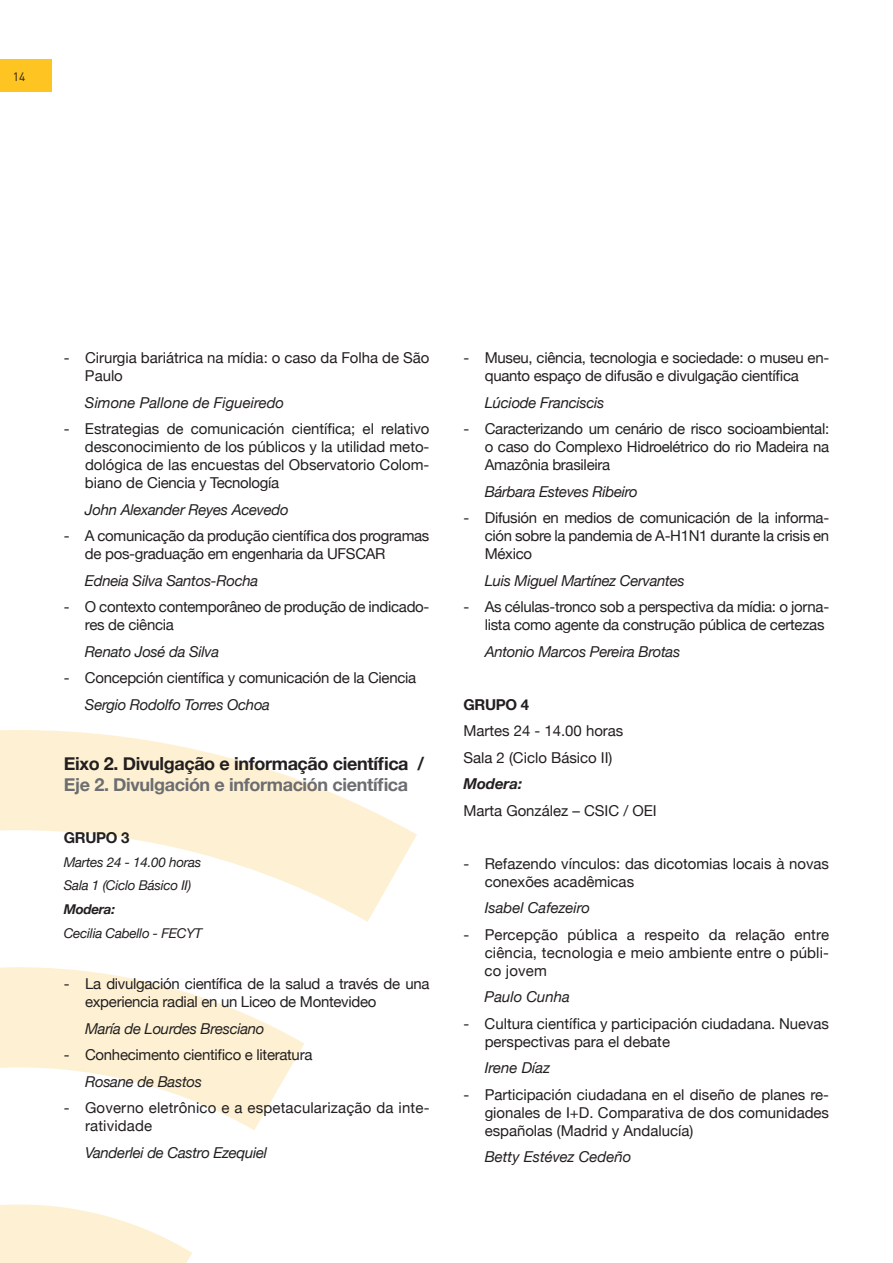
<style>
.page{position:relative;width:893px;height:1263px;background:#fff}
.page>*{position:absolute;margin:0;border:0;box-sizing:border-box;transform-origin:0 0}
.t1{font:700 18px "Helvetica Neue";letter-spacing:-.02em;color:#231f20}
.t2{font:700 18px "Helvetica Neue";letter-spacing:-.02em;color:#6c6d70}
.t3{font:15px/18px "Helvetica Neue";letter-spacing:-.02em;color:#231f20;text-align:justify}
.t4{font:15px/18px "Helvetica Neue";color:#231f20}
.t5{font:italic 15px "Helvetica Neue";letter-spacing:-.02em;color:#231f20}
.t6{font:italic 15px "Helvetica Neue";color:#231f20}
.t7{font:15px/18px "Helvetica Neue";letter-spacing:.01em;color:#231f20}
.t8{font:700 15px "Helvetica Neue";color:#231f20}
.t9{font:italic 700 15px "Helvetica Neue";color:#231f20}
.t10{font:italic 13.5px/23.9px "Helvetica Neue";letter-spacing:-.02em;color:#231f20}
.t11{font:italic 700 13.5px "Helvetica Neue";letter-spacing:-.02em;color:#231f20}
.t12{font:12px "DIN";color:#231f20}
</style>
<div class="page">
<svg style="left:0;top:1204px;width:192px;height:59px"></svg>
<svg style="left:0;top:967px;width:304px;height:163px;fill:#fef1d3"></svg>
<svg style="left:0;top:730px;width:417px;height:192px;fill:#fef1d3"></svg>
<div style="left:0;top:60px;width:51px;height:32px;background:#fec422"></div>
<p class="t12" style="left:13px;top:69px;width:14px">14</p>
<p class="t4" style="left:85px;top:348px;width:346px;text-indent:-21px">- Cirurgia bariátrica na mídia: o caso da Folha de São<br>Paulo</p>
<p class="t6" style="left:85px;top:393px;width:201px">Simone Pallone de Figueiredo</p>
<p class="t3" style="left:85px;top:419px;width:346px;text-indent:-21px">- Estrategias de comunicación científica; el relativo desconocimiento de los públicos y la utilidad meto&shy;dológica de las encuestas del Observatorio Colom&shy;biano de Ciencia y Tecnología</p>
<p class="t5" style="left:85px;top:500px;width:205px">John Alexander Reyes Acevedo</p>
<p class="t3" style="left:85px;top:526px;width:346px;text-indent:-21px">- A comunicação da produção científica dos programas de pos-graduação em engenharia da UFSCAR</p>
<p class="t5" style="left:85px;top:571px;width:175px">Edneia Silva Santos-Rocha</p>
<p class="t3" style="left:85px;top:597px;width:346px;text-indent:-21px">- O contexto contemporâneo de produção de indicado&shy;res de ciência</p>
<p class="t5" style="left:85px;top:642px;width:136px">Renato José da Silva</p>
<p class="t3" style="left:64px;top:668px;width:354px">- Concepción científica y comunicación de la Ciencia</p>
<p class="t5" style="left:85px;top:695px;width:187px">Sergio Rodolfo Torres Ochoa</p>
<p class="t1" style="left:64px;top:752px;width:362px">Eixo 2. Divulgação e informação científica /</p>
<p class="t2" style="left:64px;top:774px;width:346px">Eje 2. Divulgación e información científica</p>
<p class="t8" style="left:64px;top:828px;width:23px">Grupo</p>
<p class="t8" style="left:121px;top:828px;width:10px">3</p>
<p class="t10" style="left:64px;top:850px;width:139px">Martes 24 - 14.00 horas<br>Sala 1 (Ciclo Básico II)</p>
<p class="t11" style="left:64px;top:901px;width:53px">Modera:</p>
<p class="t10" style="left:64px;top:921px;width:140px">Cecilia Cabello - FECYT</p>
<p class="t3" style="left:85px;top:975px;width:346px;text-indent:-21px">- La divulgación científica de la salud a través de una experiencia radial en un Liceo de Montevideo</p>
<p class="t5" style="left:85px;top:1019px;width:181px">María de Lourdes Bresciano</p>
<p class="t3" style="left:64px;top:1046px;width:250px">- Conhecimento cientifico e literatura</p>
<p class="t5" style="left:85px;top:1072px;width:118px">Rosane de Bastos</p>
<p class="t7" style="left:85px;top:1099px;width:346px;text-indent:-21px">- Governo eletrônico e a espetacularização da inte&shy;ratividade</p>
<p class="t5" style="left:85px;top:1143px;width:184px">Vanderlei de Castro Ezequiel</p>
<p class="t3" style="left:485px;top:348px;width:346px;text-indent:-21px">- Museu, ciência, tecnologia e sociedade: o museu en&shy;quanto espaço de difusão e divulgação científica</p>
<p class="t5" style="left:485px;top:393px;width:121px">Lúciode Franciscis</p>
<p class="t3" style="left:485px;top:419px;width:346px;text-indent:-21px">- Caracterizando um cenário de risco socioambiental: o caso do Complexo Hidroelétrico do rio Madeira na Amazônia brasileira</p>
<p class="t5" style="left:485px;top:482px;width:155px">Bárbara Esteves Ribeiro</p>
<p class="t3" style="left:485px;top:508px;width:346px;text-indent:-21px">- Difusión en medios de comunicación de la informa&shy;ción sobre la pandemia de A-H1N1 durante la crisis en México</p>
<p class="t5" style="left:485px;top:571px;width:201px">Luis Miguel Martínez Cervantes</p>
<p class="t3" style="left:485px;top:597px;width:346px;text-indent:-21px">- As células-tronco sob a perspectiva da mídia: o jorna&shy;lista como agente da construção pública de certezas</p>
<p class="t5" style="left:485px;top:642px;width:197px">Antonio Marcos Pereira Brotas</p>
<p class="t8" style="left:463px;top:695px;width:23px">Grupo</p>
<p class="t8" style="left:521px;top:695px;width:10px">4</p>
<p class="t4" style="left:463px;top:717px;width:161px;line-height:26.5px">Martes 24 - 14.00 horas<br>Sala 2 (Ciclo Básico II)</p>
<p class="t9" style="left:463px;top:774px;width:60px">Modera:</p>
<p class="t4" style="left:463px;top:801px;width:195px">Marta González – CSIC / OEI</p>
<p class="t4" style="left:485px;top:854px;width:346px;text-indent:-21px">- Refazendo vínculos: das dicotomias locais à novas conexões acadêmicas</p>
<p class="t6" style="left:485px;top:899px;width:107px">Isabel Cafezeiro</p>
<p class="t3" style="left:485px;top:925px;width:346px;text-indent:-21px">- Percepção pública a respeito da relação entre ciência, tecnologia e meio ambiente entre o públi&shy;co jovem</p>
<p class="t6" style="left:485px;top:988px;width:87px">Paulo Cunha</p>
<p class="t4" style="left:485px;top:1014px;width:346px;text-indent:-21px">- Cultura científica y participación ciudadana. Nuevas perspectivas para el debate</p>
<p class="t6" style="left:485px;top:1059px;width:67px">Irene Díaz</p>
<p class="t3" style="left:485px;top:1085px;width:346px;text-indent:-21px">- Participación ciudadana en el diseño de planes re&shy;gionales de I+D. Comparativa de dos comunidades españolas (Madrid y Andalucía)</p>
<p class="t6" style="left:485px;top:1148px;width:148px">Betty Estévez Cedeño</p>
</div>
